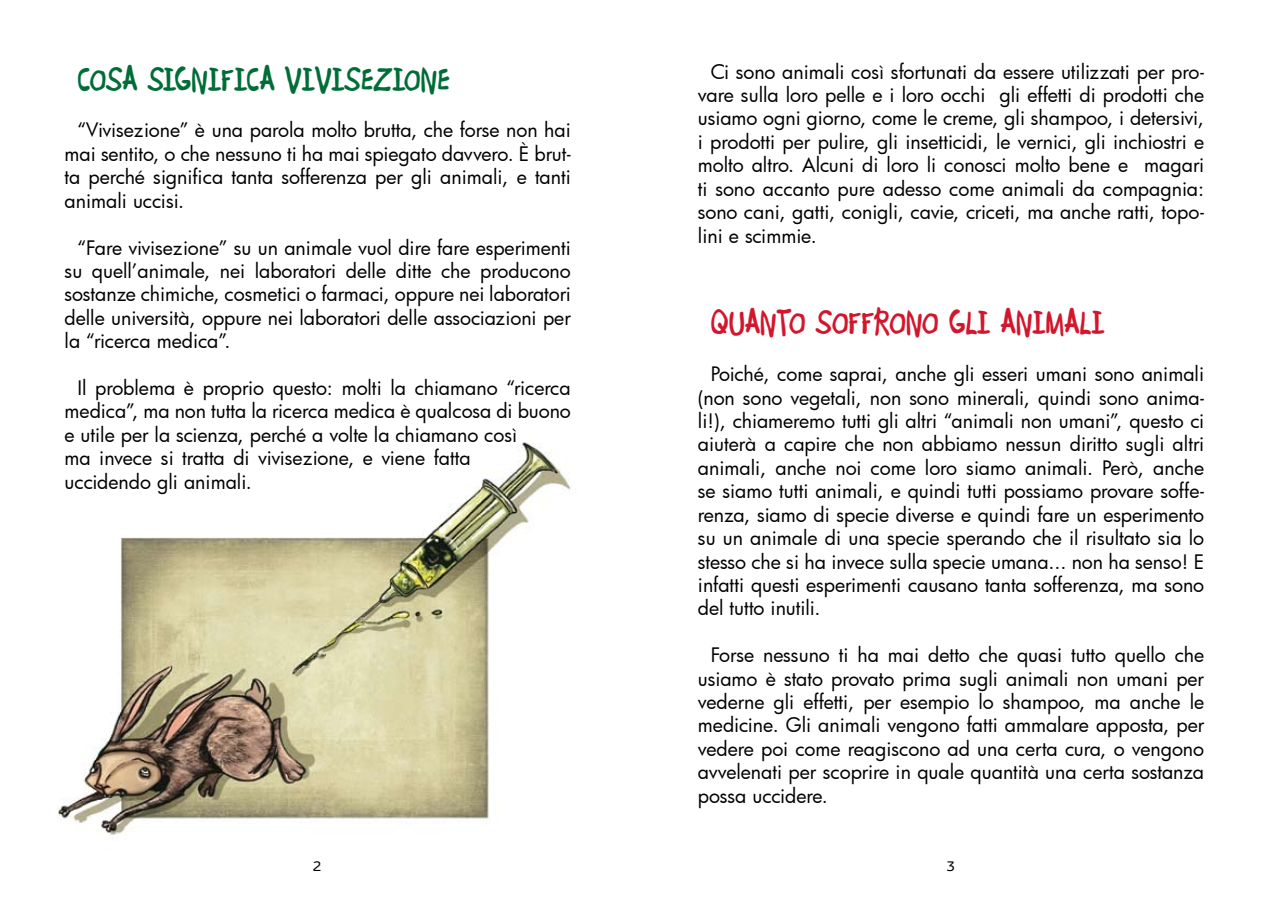
<style>
.page{position:relative;width:1268px;height:902px;background:#fff}
.page>*{position:absolute;margin:0;border:0;box-sizing:border-box;transform-origin:0 0}
.t1{font:700 37.5px "Boopee";color:#d2162c}
.t2{font:700 37.5px "Boopee";color:#006d37}
.t3{font:19.5px/23.4px "Futura Bk";color:#000;text-align:justify}
.t4{font:13.5px "Toyota Display";color:#000}
</style>
<div class="page">
<img style="left:57px;top:442px;width:514px;height:396px">
<h1 class="t2" style="left:77px;top:57px;width:374px">COSA SIGNIFICA VIVISEZIONE</h1>
<p class="t3" style="left:65px;top:118px;width:507px;text-indent:13px">“Vivisezione” è una parola molto brutta, che forse non hai mai sentito, o che nessuno ti ha mai spiegato davvero. è brut&shy;ta perché significa tanta sofferenza per gli animali, e tanti animali uccisi.</p>
<p class="t3" style="left:65px;top:235px;width:507px;text-indent:13px">“Fare vivisezione” su un animale vuol dire fare esperimenti su quell’animale, nei laboratori delle ditte che producono sostanze chimiche, cosmetici o farmaci, oppure nei laboratori delle università, oppure nei laboratori delle associazioni per la “ricerca medica”.</p>
<p class="t3" style="left:65px;top:376px;width:507px;text-align:left;text-indent:13px">Il problema è proprio questo: molti la chiamano “ricerca medica”, ma non tutta la ricerca medica è qualcosa di buono e utile per la scienza, perché a volte la chiamano così<br>ma invece si tratta di vivisezione, e viene fatta<br>uccidendo gli animali.</p>
<p class="t3" style="left:697px;top:59px;width:507px;text-indent:13px">Ci sono animali così sfortunati da essere utilizzati per pro&shy;vare sulla loro pelle e i loro occhi gli effetti di prodotti che usiamo ogni giorno, come le creme, gli shampoo, i detersivi, i prodotti per pulire, gli insetticidi, le vernici, gli inchiostri e molto altro. Alcuni di loro li conosci molto bene e magari ti sono accanto pure adesso come animali da compagnia: sono cani, gatti, conigli, cavie, criceti, ma anche ratti, topo&shy;lini e scimmie.</p>
<h1 class="t1" style="left:710px;top:301px;width:395px">QUANTO SOFFRONO GLI ANIMALI</h1>
<p class="t3" style="left:697px;top:362px;width:507px;text-indent:13px">Poiché, come saprai, anche gli esseri umani sono animali (non sono vegetali, non sono minerali, quindi sono anima&shy;li!), chiameremo tutti gli altri “animali non umani”, questo ci aiuterà a capire che non abbiamo nessun diritto sugli altri animali, anche noi come loro siamo animali. Però, anche se siamo tutti animali, e quindi tutti possiamo provare soffe&shy;renza, siamo di specie diverse e quindi fare un esperimento su un animale di una specie sperando che il risultato sia lo stesso che si ha invece sulla specie umana... non ha senso! E infatti questi esperimenti causano tanta sofferenza, ma sono del tutto inutili.</p>
<p class="t3" style="left:697px;top:643px;width:507px;text-indent:13px">Forse nessuno ti ha mai detto che quasi tutto quello che usiamo è stato provato prima sugli animali non umani per vederne gli effetti, per esempio lo shampoo, ma anche le medicine. Gli animali vengono fatti ammalare apposta, per vedere poi come reagiscono ad una certa cura, o vengono avvelenati per scoprire in quale quantità una certa sostanza possa uccidere.</p>
<p class="t4" style="left:313px;top:856px;width:9px">2</p>
<p class="t4" style="left:947px;top:856px;width:9px">3</p>
</div>
